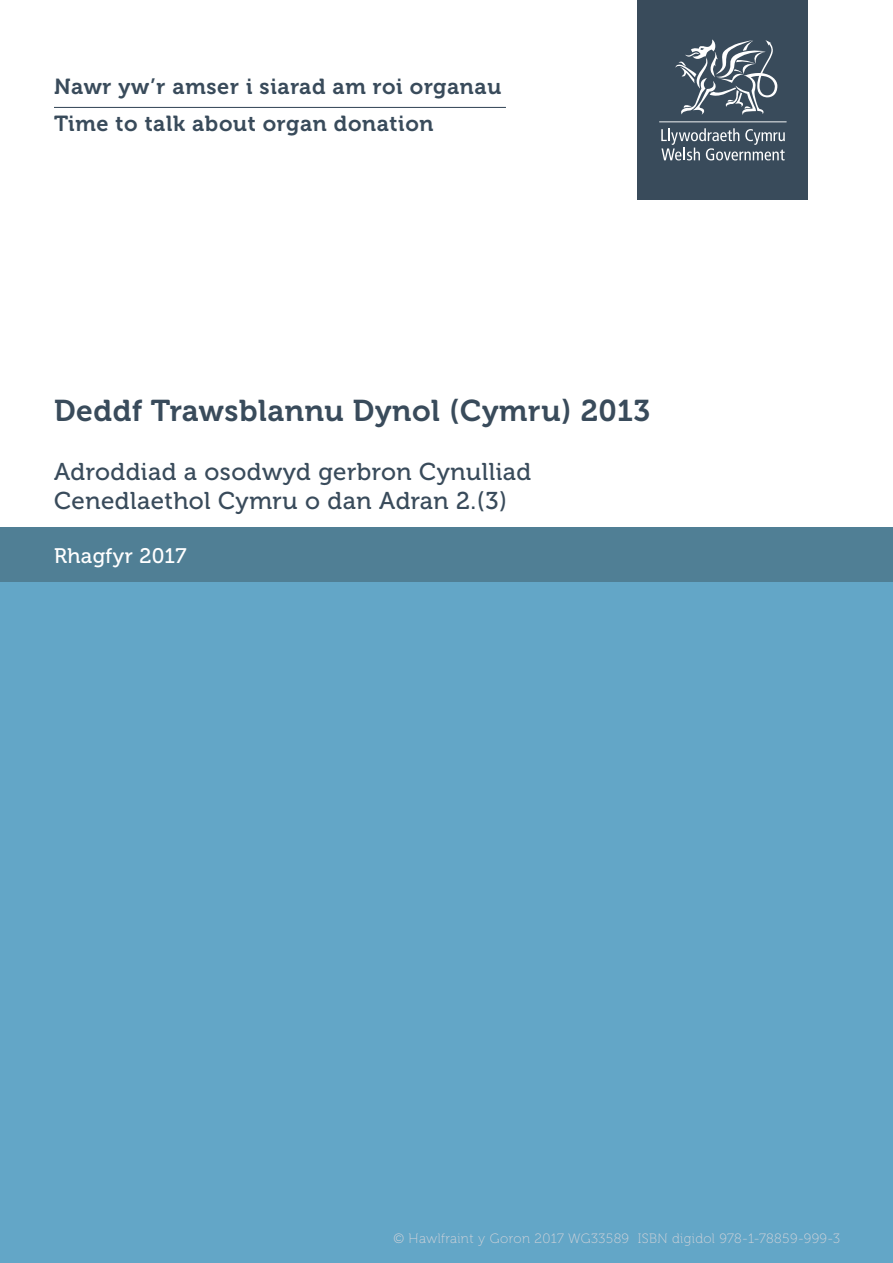
<style>
.page{position:relative;width:893px;height:1263px;background:#fff}
.page>*{position:absolute;margin:0;border:0;box-sizing:border-box;transform-origin:0 0}
.t1{font:30px "Museo 700";letter-spacing:.02em;color:#394b5b}
.t2{font:24.3px/29.1px "Museo 500";letter-spacing:.02em;color:#394b5b}
.t3{font:21.75px "Museo 700";letter-spacing:.03em;color:#394b5b}
.t4{font:21px "Museo 500";letter-spacing:.02em;color:#fff}
.t5{font:13.5px "Museo 100";letter-spacing:.03em;color:#d3d4da}
</style>
<div class="page">
<div style="left:0;top:527px;width:893px;height:736px;background:#507f95"></div>
<div style="left:0;top:583px;width:893px;height:680px;background:#63a6c7"></div>
<div style="left:638px;top:0;width:170px;height:200px;background:#394b5b"></div>
<svg style="left:675px;top:39px;width:102px;height:76px"></svg>
<svg style="left:661px;top:128px;width:124px;height:32px"></svg>
<hr style="left:659px;top:121px;width:128px;height:1px;background:#fff">
<hr style="left:54px;top:107px;width:452px;height:1px;background:#394b5b">
<p class="t3" style="left:54px;top:75px;width:449px">Nawr yw’r amser i siarad am roi organau</p>
<p class="t3" style="left:54px;top:111px;width:381px">Time to talk about organ donation</p>
<p class="t1" style="left:54px;top:394px;width:598px">Deddf Trawsblannu Dynol (Cymru) 2013</p>
<p class="t2" style="left:54px;top:457px;width:479px">Adroddiad a osodwyd gerbron Cynulliad<br>Cenedlaethol Cymru o dan Adran 2.(3)</p>
<p class="t4" style="left:54px;top:544px;width:134px">Rhagfyr 2017</p>
<p class="t5" style="left:393px;top:1231px;width:448px">© Hawlfraint y Goron 2017 WG33589 ISBN digidol 978-1-78859-999-3</p>
</div>
